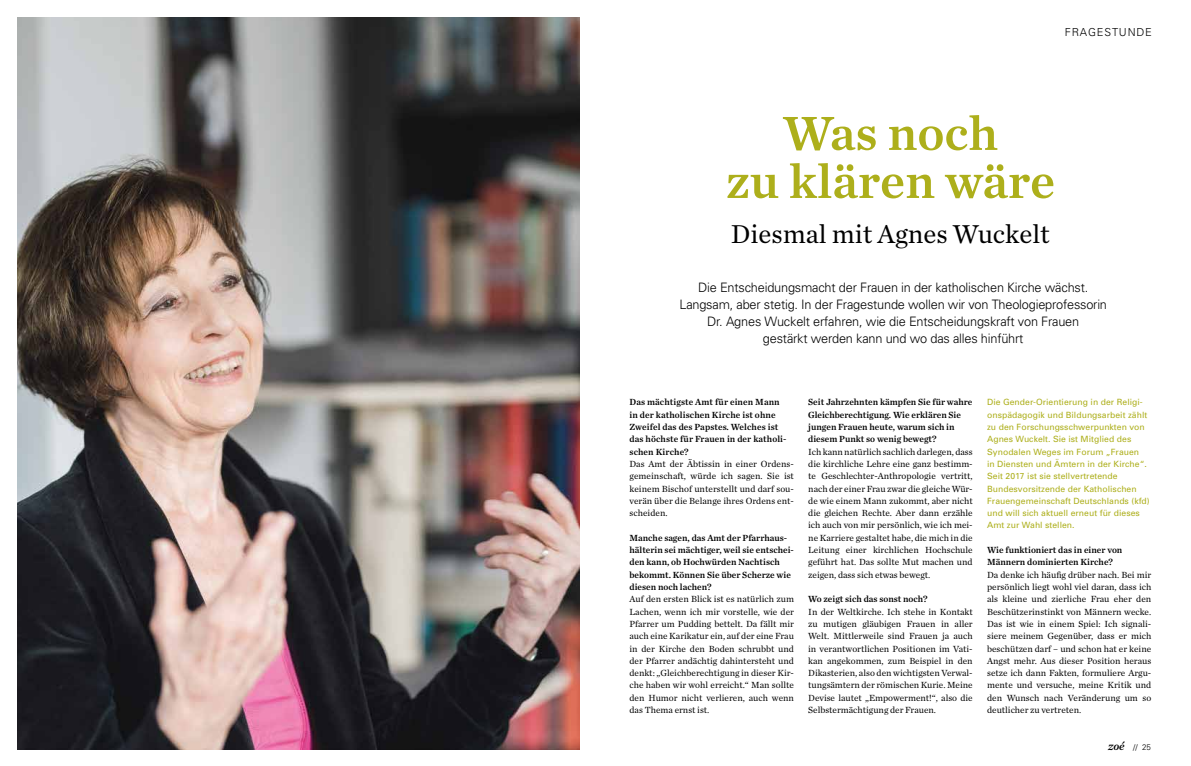
<style>
.page{position:relative;width:1191px;height:766px;background:#fff}
.page>*{position:absolute;margin:0;border:0;box-sizing:border-box;transform-origin:0 0}
.t1{font:50px/48px "Chronicle Text G1 Semi";color:#adaf1b;text-align:center}
.t2{font:27px "Chronicle Text G1";color:#000}
.t3{font:300 13px/17px "Univers";letter-spacing:-.015em;color:#000;text-align:center}
.t4{font:300 11px "Univers";letter-spacing:.075em;color:#000}
.t5{font:9.3px/12.3px "Chronicle Text G1";color:#000;text-align:justify}
.t6{font:9.3px/12.3px "Chronicle Text G1 Semi";color:#000}
.t7{font:8.6px/12.3px "Univers";letter-spacing:.005em;color:#adaf1b}
.t8{font:300 8px "Univers";color:#000}
.s1{font-family:"Chronicle Text G1 Semi";font-weight:400;font-style:italic;font-size:11.5px}
</style>
<div class="page">
<img style="left:17px;top:17px;width:562px;height:731px">
<p class="t4" style="left:1064px;top:25px;width:89px">FRAGESTUNDE</p>
<h1 class="t1" style="left:725px;top:106px;width:331px">Was noch<br>zu klären wäre</h1>
<h2 class="t2" style="left:731px;top:213px;width:320px">Diesmal mit Agnes Wuckelt</h2>
<p class="t3" style="left:679px;top:278px;width:429px">Die Entscheidungsmacht der Frauen in der katholischen Kirche wächst.<br>Langsam, aber stetig. In der Fragestunde wollen wir von Theologieprofessorin Dr. Agnes Wuckelt erfahren, wie die Entscheidungskraft von Frauen<br>gestärkt werden kann und wo das alles hinführt</p>
<p class="t6" style="left:629px;top:395px;width:159px">Das mächtigste Amt für einen Mann in der katholischen Kirche ist ohne<br>Zweifel das des Papstes. Welches ist das höchste für Frauen in der katholi&shy;schen Kirche?</p>
<p class="t5" style="left:629px;top:457px;width:166px">Das Amt der Äbtissin in einer Ordens&shy;gemeinschaft, würde ich sagen. Sie ist keinem Bischof unterstellt und darf sou&shy;verän über die Belange ihres Ordens ent&shy;scheiden.</p>
<p class="t6" style="left:629px;top:531px;width:166px">Manche sagen, das Amt der Pfarrhaus&shy;hälterin sei mächtiger, weil sie entschei&shy;den kann, ob Hochwürden Nachtisch bekommt. Können Sie über Scherze wie diesen noch lachen?</p>
<p class="t5" style="left:629px;top:592px;width:166px">Auf den ersten Blick ist es natürlich zum Lachen, wenn ich mir vorstelle, wie der Pfarrer um Pudding bettelt. Da fällt mir auch eine Karikatur ein, auf der eine Frau in der Kirche den Boden schrubbt und der Pfarrer andächtig dahintersteht und denkt: „Gleichberechtigung in dieser Kir&shy;che haben wir wohl erreicht.“ Man sollte den Humor nicht verlieren, auch wenn das Thema ernst ist.</p>
<p class="t6" style="left:808px;top:395px;width:166px">Seit Jahrzehnten kämpfen Sie für wahre Gleichberechtigung. Wie erklären Sie jungen Frauen heute, warum sich in diesem Punkt so wenig bewegt?</p>
<p class="t5" style="left:808px;top:444px;width:166px">Ich kann natürlich sachlich darlegen, dass die kirchliche Lehre eine ganz bestimm&shy;te Geschlechter-Anthropologie vertritt, nach der einer Frau zwar die gleiche Wür&shy;de wie einem Mann zukommt, aber nicht die gleichen Rechte. Aber dann erzähle ich auch von mir persönlich, wie ich mei&shy;ne Karriere gestaltet habe, die mich in die Leitung einer kirchlichen Hochschule geführt hat. Das sollte Mut machen und zeigen, dass sich etwas bewegt.</p>
<p class="t6" style="left:808px;top:592px;width:121px">Wo zeigt sich das sonst noch?</p>
<p class="t5" style="left:808px;top:604px;width:166px">In der Weltkirche. Ich stehe in Kontakt zu mutigen gläubigen Frauen in aller Welt. Mittlerweile sind Frauen ja auch in verantwortlichen Positionen im Vati&shy;kan angekommen, zum Beispiel in den Dikasterien, also den wichtigsten Verwal&shy;tungsämtern der römischen Kurie. Meine Devise lautet „Empowerment!“, also die Selbstermächtigung der Frauen.</p>
<p class="t7" style="left:987px;top:396px;width:164px">Die Gender-Orientierung in der Religi&shy;onspädagogik und Bildungsarbeit zählt zu den Forschungsschwerpunkten von Agnes Wuckelt. Sie ist Mitglied des Synodalen Weges im Forum „Frauen<br>in Diensten und Ämtern in der Kirche“.<br>Seit 2017 ist sie stellvertretende Bundesvorsitzende der Katholischen Frauengemeinschaft Deutschlands (kfd) und will sich aktuell erneut für dieses Amt zur Wahl stellen.</p>
<p class="t6" style="left:987px;top:543px;width:137px">Wie funktioniert das in einer von<br>Männern dominierten Kirche?</p>
<p class="t5" style="left:987px;top:567px;width:166px">Da denke ich häufig drüber nach. Bei mir persönlich liegt wohl viel daran, dass ich als kleine und zierliche Frau eher den Beschützerinstinkt von Männern wecke.<br>Das ist wie in einem Spiel: Ich signali&shy;siere meinem Gegenüber, dass er mich beschützen darf – und schon hat er keine Angst mehr. Aus dieser Position heraus setze ich dann Fakten, formuliere Argu&shy;mente und versuche, meine Kritik und den Wunsch nach Veränderung um so deutlicher zu vertreten.</p>
<p class="t8" style="left:1108px;top:742px;width:44px"><span class="s1">zoé</span> // 25</p>
</div>
